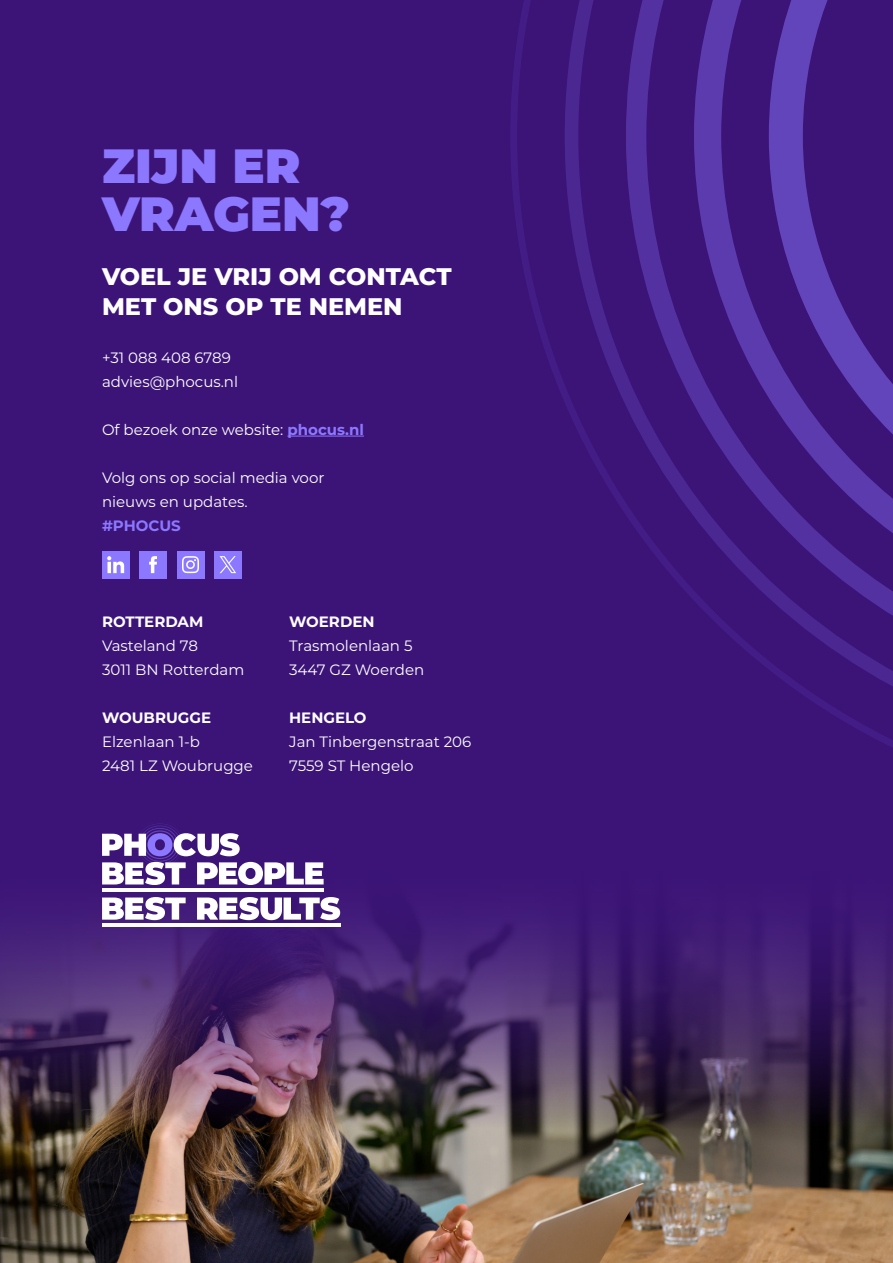
<style>
.page{position:relative;width:893px;height:1263px;background:#3c1478}
.page>*{position:absolute;margin:0;border:0;box-sizing:border-box;transform-origin:0 0}
.t1{font:900 48px/48px "Montserrat";color:#8c78ff}
.t2{font:800 24px/30px "Montserrat";color:#fff}
.t3{font:15px/24px "Montserrat";color:#fff}
.t4{font:700 15px "Montserrat";color:#fff}
.t5{font:700 15px "Montserrat";color:#8c78ff}
.s1{font-weight:700;color:#8c78ff}
</style>
<div class="page">
<hr style="left:287px;top:436px;width:77px;height:1px;background:#8c78ff">
<img style="left:0;top:891px;width:893px;height:372px">
<svg style="left:511px;top:0;width:382px;height:747px"></svg>
<div style="left:177px;top:551px;width:27px;height:27px;background:#8c78ff"></div>
<svg style="left:182px;top:556px;width:17px;height:17px"></svg>
<div style="left:102px;top:551px;width:27px;height:27px;background:#8c78ff"></div>
<svg style="left:107px;top:556px;width:17px;height:17px"></svg>
<div style="left:139px;top:551px;width:28px;height:27px;background:#8c78ff"></div>
<svg style="left:149px;top:556px;width:8px;height:17px"></svg>
<svg style="left:102px;top:823px;width:222px;height:62px"></svg>
<hr style="left:102px;top:888px;width:222px;height:3px;background:#fff">
<svg style="left:102px;top:897px;width:84px;height:23px"></svg>
<svg style="left:197px;top:897px;width:143px;height:23px"></svg>
<hr style="left:102px;top:923px;width:238px;height:4px;background:#fff">
<div style="left:214px;top:551px;width:28px;height:27px;background:#8c78ff"></div>
<svg style="left:220px;top:556px;width:16px;height:17px"></svg>
<h1 class="t1" style="left:102px;top:138px;width:249px">ZIJN ER<br>VRAGEN?</h1>
<h2 class="t2" style="left:102px;top:260px;width:351px">VOEL JE VRIJ OM CONTACT<br>MET ONS OP TE NEMEN</h2>
<p class="t3" style="left:102px;top:345px;width:138px">+31 088 408 6789 advies@phocus.nl</p>
<p class="t3" style="left:102px;top:417px;width:263px">Of bezoek onze website: <span class="s1">phocus.nl</span></p>
<p class="t3" style="left:102px;top:465px;width:224px">Volg ons op social media voor nieuws en updates.</p>
<p class="t5" style="left:102px;top:514px;width:80px">#PHOCUS</p>
<p class="t4" style="left:102px;top:610px;width:103px">ROTTERDAM</p>
<p class="t3" style="left:102px;top:633px;width:144px">Vasteland 78<br>3011 BN Rotterdam</p>
<p class="t4" style="left:102px;top:706px;width:111px">WOUBRUGGE</p>
<p class="t3" style="left:102px;top:729px;width:152px">Elzenlaan 1-b<br>2481 LZ Woubrugge</p>
<p class="t4" style="left:289px;top:610px;width:87px">WOERDEN</p>
<p class="t3" style="left:289px;top:633px;width:137px">Trasmolenlaan 5<br>3447 GZ Woerden</p>
<p class="t4" style="left:289px;top:706px;width:79px">HENGELO</p>
<p class="t3" style="left:289px;top:729px;width:184px">Jan Tinbergenstraat 206<br>7559 ST Hengelo</p>
</div>
